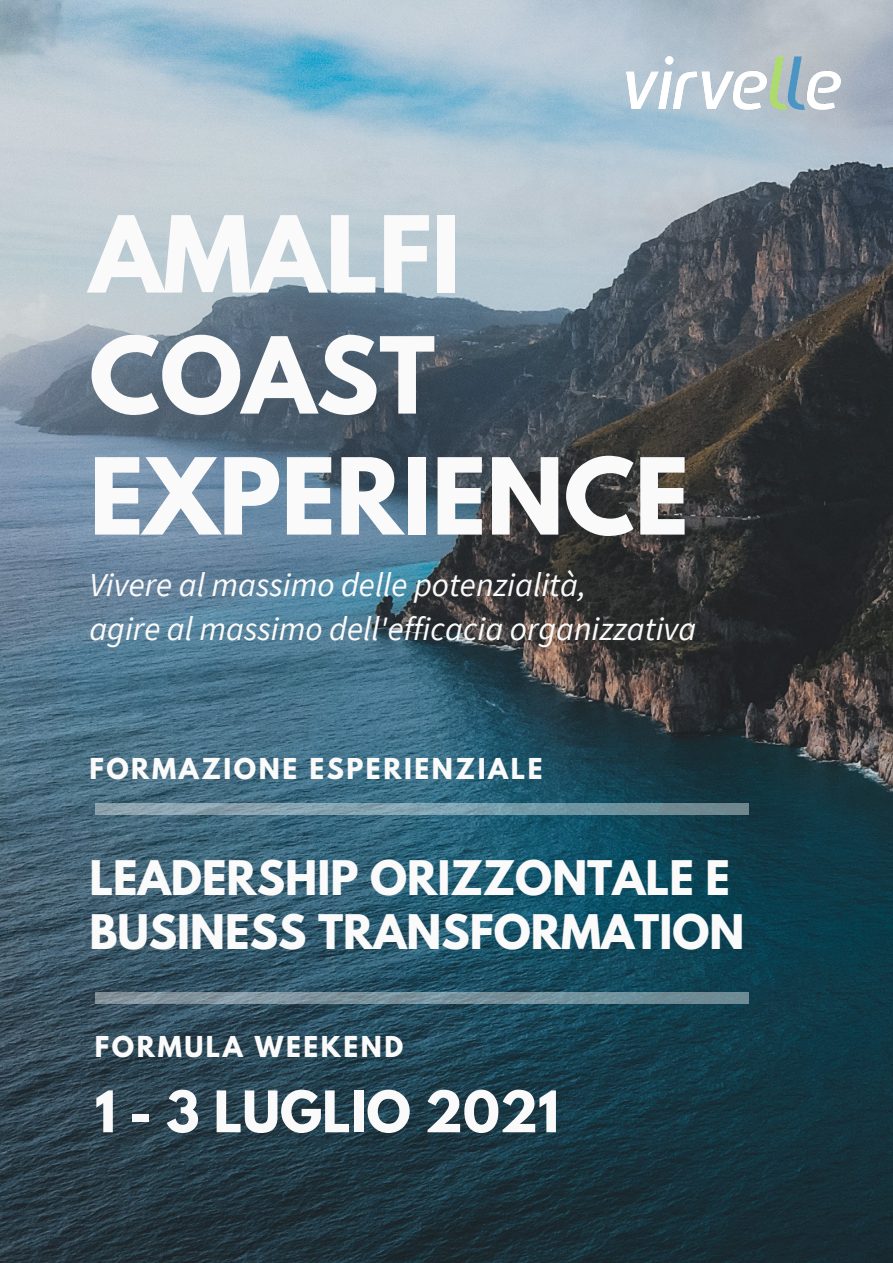
<style>
.page{position:relative;width:893px;height:1263px;background:#fff}
.page>*{position:absolute;margin:0;border:0;box-sizing:border-box;transform-origin:0 0}
.t1{font:700 93.9px/121px "League Spartan";color:#fafafa}
.t2{font:700 50.7px "League Spartan";color:#fafafa}
.t3{font:700 42.22px/54px "League Spartan";color:#fafafa}
.t4{font:italic 33.38px "Source Sans Pro";color:#fafafa}
.t5{font:700 25.5px "League Spartan";letter-spacing:.1em;color:#fafafa}
</style>
<div class="page">
<img style="left:0;top:0;width:893px;height:1263px">
<svg style="left:95px;top:803px;width:654px;height:12px;background:#7e9ca8"></svg>
<svg style="left:95px;top:992px;width:654px;height:12px;background:#7a929c"></svg>
<img style="left:626px;top:57px;width:214px;height:52px">
<p class="t1" style="left:89px;top:206px;width:601px">AMALFI<br>COAST<br>EXPERIENCE</p>
<p class="t4" style="left:89px;top:563px;width:498px">Vivere al massimo delle potenzialità,</p>
<p class="t4" style="left:89px;top:607px;width:608px">agire al massimo dell'efficacia organizzativa</p>
<p class="t5" style="left:89px;top:756px;width:454px">FORMAZIONE ESPERIENZIALE</p>
<p class="t3" style="left:89px;top:857px;width:656px">LEADERSHIP ORIZZONTALE E<br>BUSINESS TRANSFORMATION</p>
<p class="t5" style="left:95px;top:1034px;width:310px">FORMULA WEEKEND</p>
<p class="t2" style="left:95px;top:1086px;width:465px">1 - 3 LUGLIO 2021</p>
</div>
